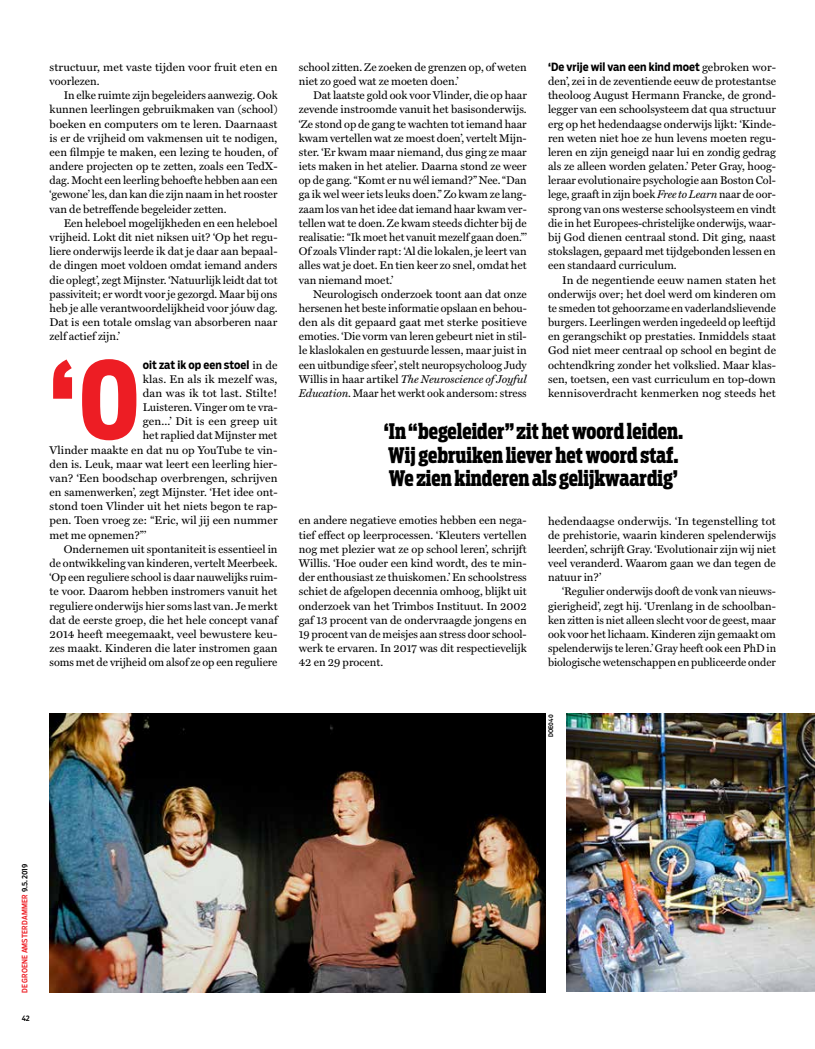
<style>
.page{position:relative;width:815px;height:1049px;background:#fff}
.page>*{position:absolute;margin:0;border:0;box-sizing:border-box;transform-origin:0 0}
.t1{font:700 expanded 106.88px "Boomer Serif Extra Cond";color:#ed1d24}
.t2{font:700 expanded 21.25px/23.1px "Boomer Serif Extra Cond";color:#000}
.t3{font:11.25px/14.1px "Miller Text";color:#000;text-align:justify}
.t4{font:700 11.25px "Salvo Sans Cond";letter-spacing:.005em;color:#000}
.t5{font:500 7.5px "Salvo Sans Cond";letter-spacing:.02em;color:#ed1d24}
.t6{font:500 7.5px "Salvo Sans Cond";color:#000}
.t7{font:500 6.25px "Salvo Sans Cond";letter-spacing:.015em;color:#000}
.s1{font-family:"Miller Text";font-weight:400}
.s2{font-style:italic}
.s3{color:#000}
</style>
<div class="page">
<img style="left:50px;top:714px;width:496px;height:279px">
<img style="left:566px;top:714px;width:249px;height:277px">
<p class="t3" style="left:50px;top:59px;width:230px">structuur, met vaste tijden voor fruit eten en voorlezen.</p>
<p class="t3" style="left:50px;top:88px;width:231px;text-indent:14px">In elke ruimte zijn begeleiders aanwezig. Ook kunnen leerlingen gebruikmaken van (school) boeken en computers om te leren. Daarnaast is er de vrijheid om vakmensen uit te nodigen, een filmpje te maken, een lezing te houden, of andere projecten op te zetten, zoals een TedX&shy;dag. Mocht een leerling behoefte hebben aan een ‘gewone’ les, dan kan die zijn naam in het rooster van de betreffende begeleider zetten.</p>
<p class="t3" style="left:50px;top:215px;width:229px;text-indent:14px">Een heleboel mogelijkheden en een heleboel vrijheid. Lokt dit niet niksen uit? ‘Op het regu&shy;liere onderwijs leerde ik dat je daar aan bepaal&shy;de dingen moet voldoen omdat iemand anders die oplegt’, zegt Mijnster. ‘Natuurlijk leidt dat tot passiviteit; er wordt voor je gezorgd. Maar bij ons heb je alle verantwoordelijkheid voor jóuw dag.<br>Dat is een totale omslag van absorberen naar zelf actief zijn.’</p>
<h1 class="t1" style="left:50px;top:337px;width:90px">‘O</h1>
<p class="t4" style="left:143px;top:357px;width:136px">oit zat ik op een stoel <span class="s1">in de</span></p>
<p class="t3" style="left:143px;top:371px;width:136px">klas. En als ik mezelf was,</p>
<p class="t3" style="left:143px;top:385px;width:136px">dan was ik tot last. Stilte!</p>
<p class="t3" style="left:143px;top:399px;width:136px">Luisteren. Vinger om te vra-</p>
<p class="t3" style="left:143px;top:413px;width:136px">gen...’ Dit is een greep uit</p>
<p class="t3" style="left:143px;top:428px;width:136px">het raplied dat Mijnster met</p>
<p class="t3" style="left:50px;top:442px;width:229px">Vlinder maakte en dat nu op YouTube te vin-</p>
<p class="t3" style="left:50px;top:456px;width:229px">den is. Leuk, maar wat leert een leerling hier-</p>
<p class="t3" style="left:50px;top:470px;width:230px">van? ‘Een boodschap overbrengen, schrijven</p>
<p class="t3" style="left:50px;top:484px;width:229px">en samenwerken’, zegt Mijnster. ‘Het idee ont-</p>
<p class="t3" style="left:50px;top:499px;width:229px">stond toen Vlinder uit het niets begon te rap-</p>
<p class="t3" style="left:50px;top:513px;width:230px">pen. Toen vroeg ze: “Eric, wil jij een nummer</p>
<p class="t3" style="left:50px;top:527px;width:98px">met me opnemen?”’</p>
<p class="t3" style="left:64px;top:541px;width:215px">Ondernemen uit spontaniteit is essentieel in</p>
<p class="t3" style="left:50px;top:555px;width:229px">de ontwikkeling van kinderen, vertelt Meerbeek.</p>
<p class="t3" style="left:50px;top:569px;width:229px">‘Op een reguliere school is daar nauwelijks ruim-</p>
<p class="t3" style="left:50px;top:584px;width:229px">te voor. Daarom hebben instromers vanuit het</p>
<p class="t3" style="left:50px;top:598px;width:229px">reguliere onderwijs hier soms last van. Je merkt</p>
<p class="t3" style="left:50px;top:612px;width:231px">dat de eerste groep, die het hele concept vanaf</p>
<p class="t3" style="left:50px;top:626px;width:229px">2014 heeft meegemaakt, veel bewustere keu-</p>
<p class="t3" style="left:50px;top:640px;width:229px">zes maakt. Kinderen die later instromen gaan</p>
<p class="t3" style="left:50px;top:654px;width:229px">soms met de vrijheid om alsof ze op een reguliere</p>
<p class="t3" style="left:299px;top:59px;width:229px">school zitten. Ze zoeken de grenzen op, of weten niet zo goed wat ze moeten doen.’</p>
<p class="t3" style="left:299px;top:88px;width:230px;text-indent:14px">Dat laatste gold ook voor Vlinder, die op haar zevende instroomde vanuit het basisonderwijs. ‘Ze stond op de gang te wachten tot iemand haar kwam vertellen wat ze moest doen’, vertelt Mijn&shy;ster. ‘Er kwam maar niemand, dus ging ze maar iets maken in het atelier. Daarna stond ze weer op de gang. “Komt er nu wél iemand?” Nee. “Dan ga ik wel weer iets leuks doen.” Zo kwam ze lang&shy;zaam los van het idee dat iemand haar kwam ver&shy;tellen wat te doen. Ze kwam steeds dichter bij de realisatie: “Ik moet het vanuit mezelf gaan doen.”’ Of zoals Vlinder rapt: ‘Al die lokalen, je leert van alles wat je doet. En tien keer zo snel, omdat het van niemand moet.’</p>
<p class="t3" style="left:299px;top:286px;width:230px;text-indent:14px">Neurologisch onderzoek toont aan dat onze hersenen het beste informatie opslaan en behou&shy;den als dit gepaard gaat met sterke positieve emoties. ‘Die vorm van leren gebeurt niet in stil&shy;le klaslokalen en gestuurde lessen, maar juist in een uitbundige sfeer’, stelt neuropsycholoog Judy Willis in haar artikel <span class="s2">The Neuroscience of Joyful Education.</span> Maar het werkt ook andersom: stress</p>
<p class="t4" style="left:548px;top:59px;width:229px">‘De vrije wil van een kind moet <span class="s1">gebroken wor-</span></p>
<p class="t3" style="left:548px;top:73px;width:229px">den’, zei in de zeventiende eeuw de protestantse theoloog August Hermann Francke, de grond&shy;legger van een schoolsysteem dat qua structuur erg op het hedendaagse onderwijs lijkt: ‘Kinde&shy;ren weten niet hoe ze hun levens moeten regu&shy;leren en zijn geneigd naar lui en zondig gedrag als ze alleen worden gelaten.’ Peter Gray, hoog&shy;leraar evolutionaire psychologie aan Boston Col&shy;lege, graaft in zijn boek <span class="s2">Free to Learn</span> naar de oor&shy;sprong van ons westerse schoolsysteem en vindt die in het Europees-christelijke onderwijs, waar&shy;bij God dienen centraal stond. Dit ging, naast stokslagen, gepaard met tijdgebonden lessen en een standaard curriculum.</p>
<p class="t3" style="left:548px;top:272px;width:230px;text-indent:14px">In de negentiende eeuw namen staten het onderwijs over; het doel werd om kinderen om te smeden tot gehoorzame en vaderlandslievende burgers. Leerlingen werden ingedeeld op leeftijd en gerangschikt op prestaties. Inmiddels staat God niet meer centraal op school en begint de ochtendkring zonder het volkslied. Maar klas&shy;sen, toetsen, een vast curriculum en top-down kennisoverdracht kenmerken nog steeds het</p>
<h2 class="t2" style="left:384px;top:420px;width:301px">‘In “begeleider” zit het woord leiden.<br>Wij gebruiken liever het woord staf.<br>We zien kinderen als gelijkwaardig’</h2>
<p class="t3" style="left:299px;top:513px;width:230px">en andere negatieve emoties hebben een nega&shy;tief effect op leerprocessen. ‘Kleuters vertellen nog met plezier wat ze op school leren’, schrijft Willis. ‘Hoe ouder een kind wordt, des te min&shy;der enthousiast ze thuiskomen.’ En schoolstress schiet de afgelopen decennia omhoog, blijkt uit onderzoek van het Trimbos Instituut. In 2002 gaf 13 procent van de ondervraagde jongens en 19 procent van de meisjes aan stress door school&shy;werk te ervaren. In 2017 was dit respectievelijk 42 en 29 procent.</p>
<p class="t3" style="left:548px;top:513px;width:229px">hedendaagse onderwijs. ‘In tegenstelling tot de prehistorie, waarin kinderen spelenderwijs leerden’, schrijft Gray. ‘Evolutionair zijn wij niet veel veranderd. Waarom gaan we dan tegen de natuur in?’</p>
<p class="t3" style="left:548px;top:584px;width:230px;text-indent:14px">‘Regulier onderwijs dooft de vonk van nieuws&shy;gierigheid’, zegt hij. ‘Urenlang in de schoolban&shy;ken zitten is niet alleen slecht voor de geest, maar ook voor het lichaam. Kinderen zijn gemaakt om spelenderwijs te leren.’ Gray heeft ook een PhD in biologische wetenschappen en publiceerde onder</p>
<p class="t7" style="left:547px;top:737px;width:25px;rotate:-90deg">DOE040</p>
<p class="t5" style="left:20px;top:993px;width:130px;rotate:-90deg">DE GROENE AMSTERDAMMER <span class="s3">9.5.2019</span></p>
<p class="t6" style="left:22px;top:1013px;width:10px">42</p>
</div>
